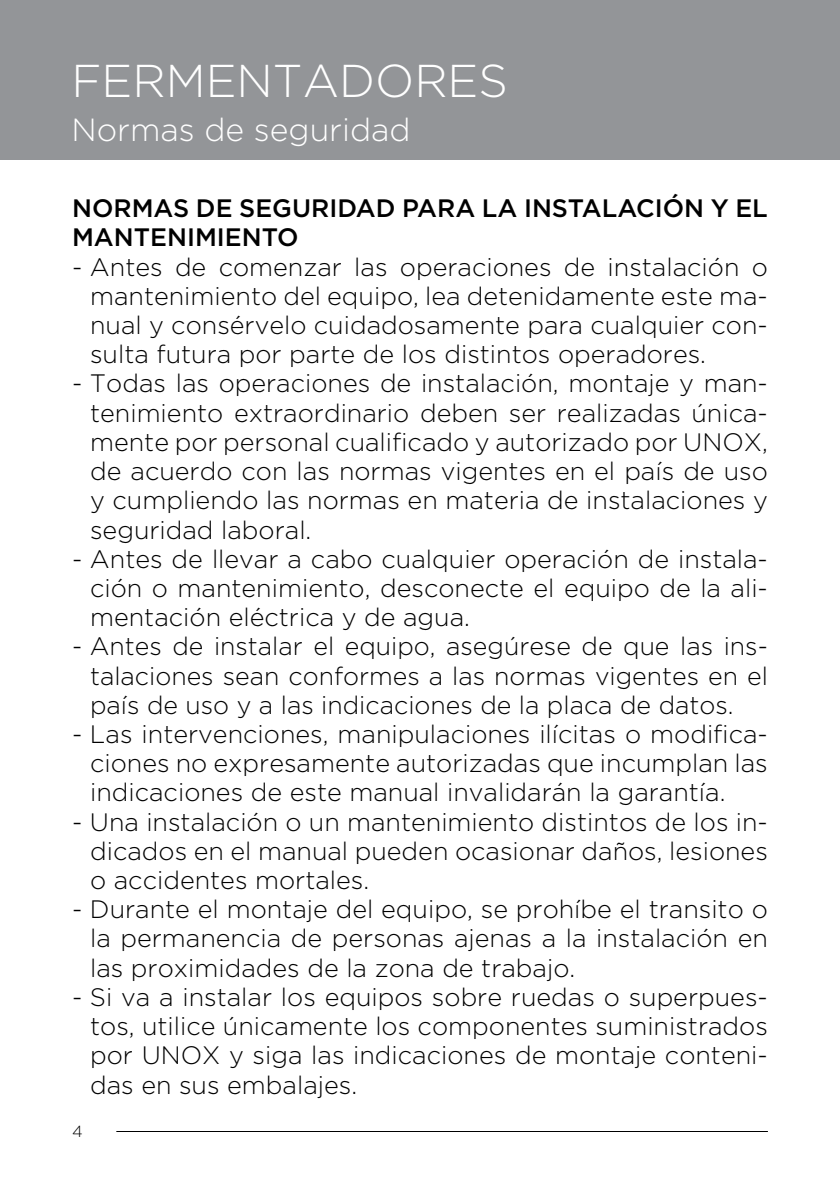
<style>
.page{position:relative;width:840px;height:1191px;background:#fff}
.page>*{position:absolute;margin:0;border:0;box-sizing:border-box;transform-origin:0 0}
.t1{font:300 46px "Gotham";color:#fff}
.t2{font:300 32px "Gotham";color:#fff}
.t3{font:300 25.2px/29.2px "Gotham";color:#000;text-align:justify}
.t4{font:500 25.2px/29.2px "Gotham";color:#000}
.t5{font:300 16px "Gotham";color:#000}
</style>
<div class="page">
<hr style="left:116px;top:1131px;width:651px;height:1px;background:#000">
<div style="left:0;top:0;width:839px;height:160px;background:#939598"></div>
<h1 class="t1" style="left:71px;top:56px;width:438px">FERMENTADORES</h1>
<p class="t2" style="left:71px;top:113px;width:340px">Normas de seguridad</p>
<p class="t4" style="left:72px;top:193px;width:697px">NORMAS DE SEGURIDAD PARA LA INSTALACIÓN Y EL<br>MANTENIMIENTO</p>
<p class="t3" style="left:90px;top:252px;width:679px;text-indent:-18px">- Antes de comenzar las operaciones de instalación o mantenimiento del equipo, lea detenidamente este ma&shy;nual y consérvelo cuidadosamente para cualquier con&shy;sulta futura por parte de los distintos operadores.</p>
<p class="t3" style="left:90px;top:368px;width:679px;text-indent:-18px">- Todas las operaciones de instalación, montaje y man&shy;tenimiento extraordinario deben ser realizadas única&shy;mente por personal cualificado y autorizado por UNOX, de acuerdo con las normas vigentes en el país de uso y cumpliendo las normas en materia de instalaciones y seguridad laboral.</p>
<p class="t3" style="left:90px;top:544px;width:679px;text-indent:-18px">- Antes de llevar a cabo cualquier operación de instala&shy;ción o mantenimiento, desconecte el equipo de la ali&shy;mentación eléctrica y de agua.</p>
<p class="t3" style="left:90px;top:631px;width:679px;text-indent:-18px">- Antes de instalar el equipo, asegúrese de que las ins&shy;talaciones sean conformes a las normas vigentes en el país de uso y a las indicaciones de la placa de datos.</p>
<p class="t3" style="left:90px;top:719px;width:679px;text-indent:-18px">- Las intervenciones, manipulaciones ilícitas o modifica&shy;ciones no expresamente autorizadas que incumplan las indicaciones de este manual invalidarán la garantía.</p>
<p class="t3" style="left:90px;top:806px;width:679px;text-indent:-18px">- Una instalación o un mantenimiento distintos de los in&shy;dicados en el manual pueden ocasionar daños, lesiones o accidentes mortales.</p>
<p class="t3" style="left:90px;top:894px;width:679px;text-indent:-18px">- Durante el montaje del equipo, se prohíbe el transito o la permanencia de personas ajenas a la instalación en las proximidades de la zona de trabajo.</p>
<p class="t3" style="left:90px;top:982px;width:679px;text-indent:-18px">- Si va a instalar los equipos sobre ruedas o superpues&shy;tos, utilice únicamente los componentes suministrados por UNOX y siga las indicaciones de montaje conteni&shy;das en sus embalajes.</p>
<p class="t5" style="left:72px;top:1122px;width:12px">4</p>
</div>
